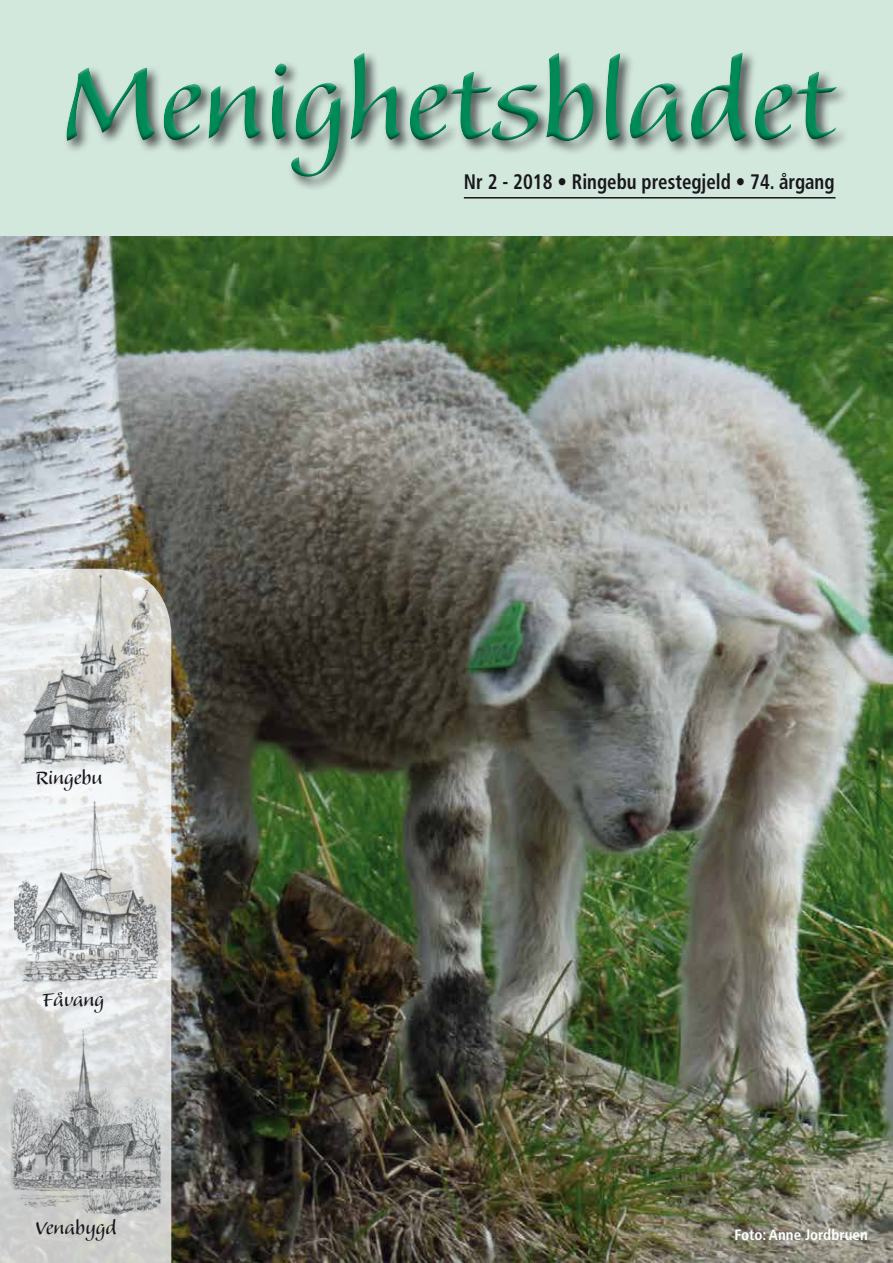
<style>
.page{position:relative;width:893px;height:1263px;background:#fff}
.page>*{position:absolute;margin:0;border:0;box-sizing:border-box;transform-origin:0 0}
.t1{font:135px "Balzano";color:#008a58;scale:1.25 1}
.t2{font:24px "Balzano";color:#18171c;scale:1.25 1}
.t3{font:700 condensed 21px "Frutiger";color:#18171c;scale:.9 1}
.t4{font:700 condensed 15px "Frutiger";color:#feffff}
</style>
<div class="page">
<div style="left:0;top:0;width:893px;height:238px;background:#d3e8dd"></div>
<img style="left:0;top:236px;width:893px;height:1027px">
<svg style="left:0;top:569px;width:171px;height:694px"></svg>
<img style="left:14px;top:799px;width:146px;height:184px">
<img style="left:6px;top:1020px;width:159px;height:198px">
<img style="left:8px;top:575px;width:149px;height:191px">
<div style="left:62px;top:54px;width:779px;height:127px;background:#18171c;opacity:.75"></div>
<hr style="left:464px;top:197px;width:371px;height:1px;background:#18171c">
<h1 class="t1" style="left:58px;top:37px;width:622px">Menighetsbladet</h1>
<p class="t3" style="left:464px;top:169px;width:413px">Nr 2 - 2018 • Ringebu prestegjeld • 74. årgang</p>
<p class="t2" style="left:36px;top:766px;width:55px">Ringebu</p>
<p class="t2" style="left:43px;top:988px;width:51px">Fåvang</p>
<p class="t2" style="left:35px;top:1216px;width:67px">Venabygd</p>
<p class="t4" style="left:735px;top:1225px;width:135px">Foto: Anne Jordbruen</p>
</div>
